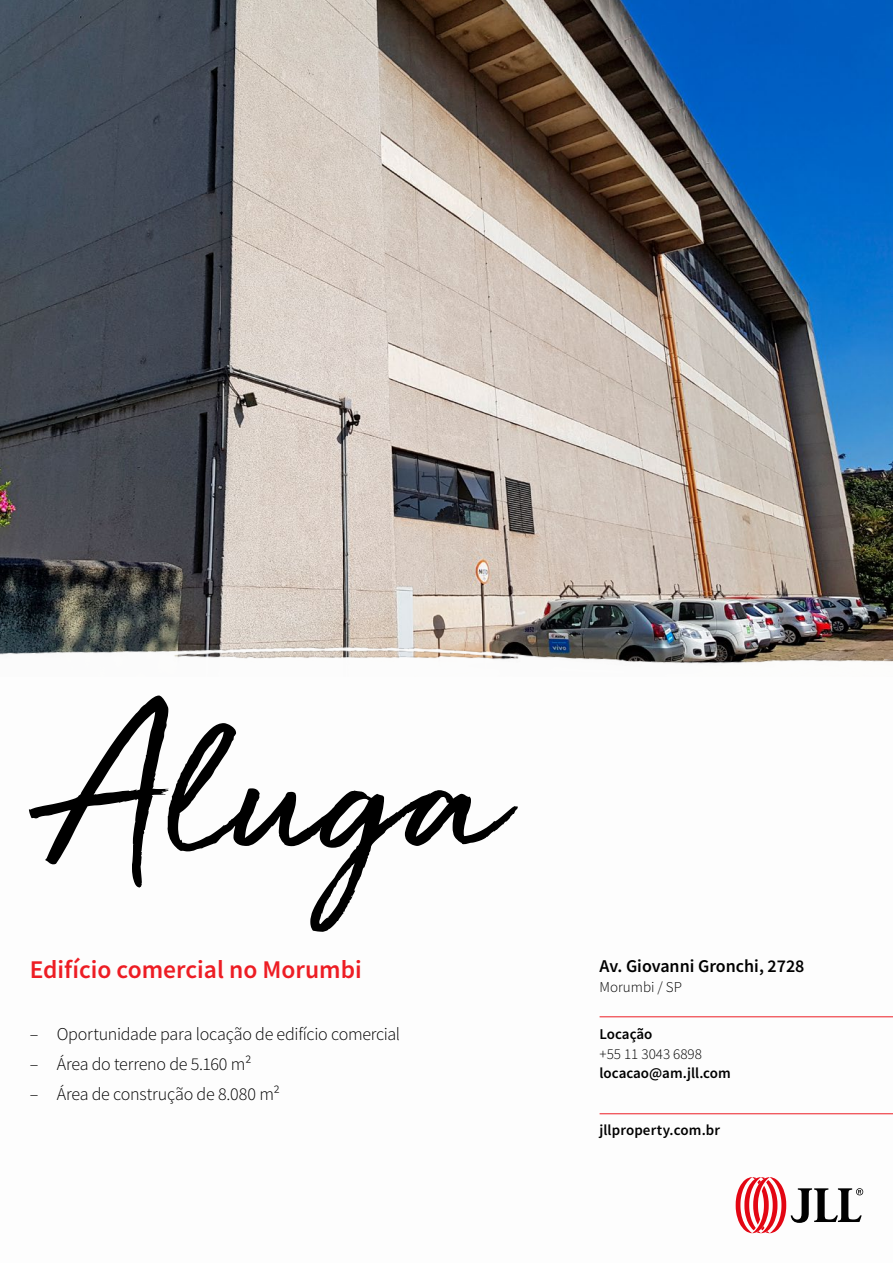
<style>
.page{position:relative;width:893px;height:1263px;background:#fff}
.page>*{position:absolute;margin:0;border:0;box-sizing:border-box;transform-origin:0 0}
.t1{font:218.85px "JLL Hand";color:#000}
.t2{font:600 25.5px "Source Sans Pro";color:#ed1d24}
.t3{font:300 18px "Source Sans Pro";letter-spacing:-.015em;color:#000}
.t4{font:600 18px "Source Sans Pro";color:#000}
.t5{font:600 15px "Source Sans Pro";color:#000}
.t6{font:300 15px "Source Sans Pro";color:#000}
</style>
<div class="page">
<img style="left:0;top:0;width:893px;height:607px">
<img style="left:0;top:607px;width:893px;height:627px">
<svg style="left:736px;top:1177px;width:127px;height:56px"></svg>
<hr style="left:600px;top:1016px;width:293px;height:1px;background:#ed1d24">
<hr style="left:600px;top:1113px;width:293px;height:1px;background:#ed1d24">
<h1 class="t1" style="left:30px;top:633px;width:474px">Aluga</h1>
<h2 class="t2" style="left:30px;top:953px;width:333px">Edifício comercial no Morumbi</h2>
<p class="t3" style="left:30px;top:1023px;width:372px">– Oportunidade para locação de edifício comercial</p>
<p class="t3" style="left:30px;top:1053px;width:223px">– Área do terreno de 5.160 m²</p>
<p class="t3" style="left:30px;top:1083px;width:252px">– Área de construção de 8.080 m²</p>
<p class="t4" style="left:600px;top:954px;width:206px">Av. Giovanni Gronchi, 2728</p>
<p class="t6" style="left:600px;top:977px;width:84px">Morumbi / SP</p>
<p class="t5" style="left:600px;top:1024px;width:54px">Locação</p>
<p class="t6" style="left:600px;top:1045px;width:104px">+55 11 3043 6898</p>
<p class="t5" style="left:600px;top:1063px;width:133px">locacao@am.jll.com</p>
<p class="t5" style="left:600px;top:1120px;width:122px">jllproperty.com.br</p>
</div>
